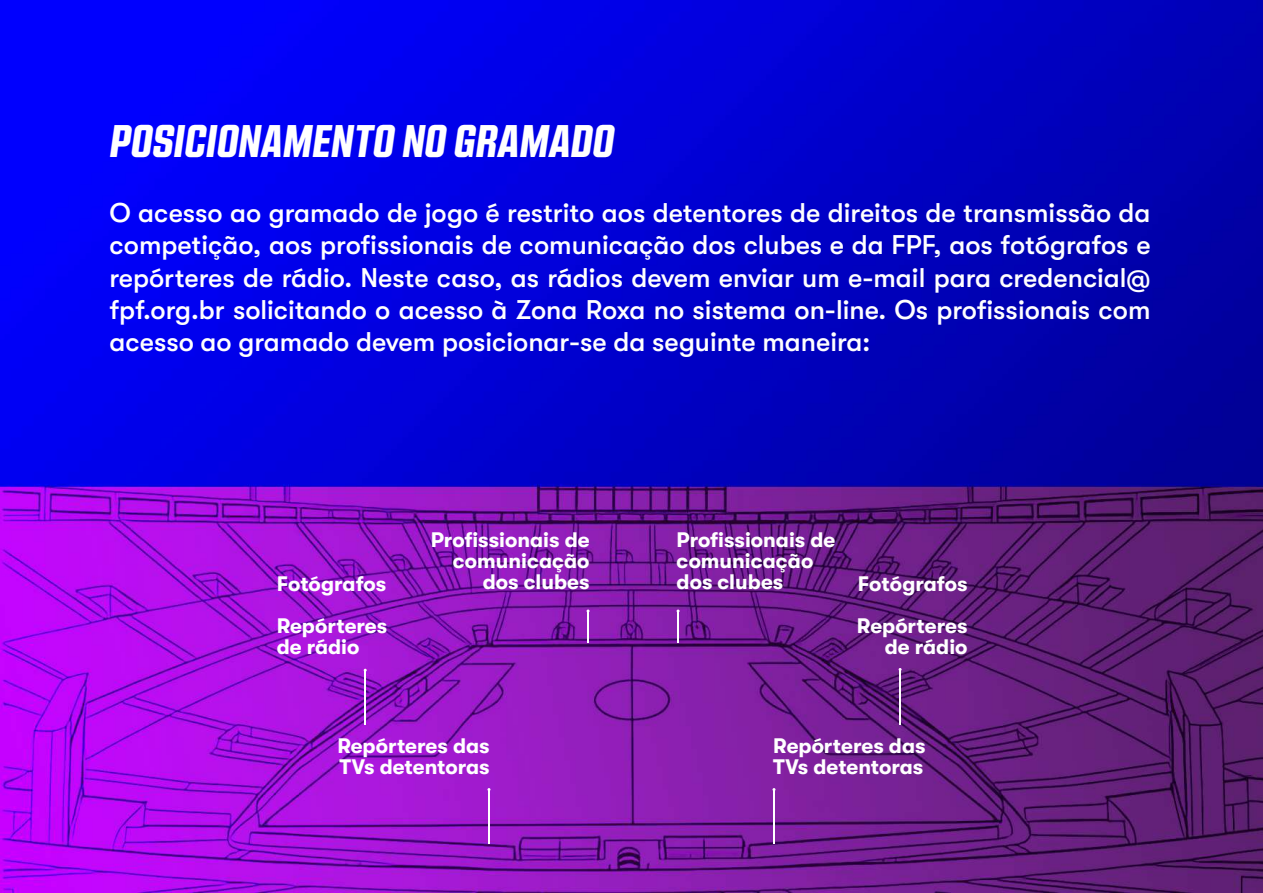
<style>
.page{position:relative;width:1263px;height:893px;background:#fff}
.page>*{position:absolute;margin:0;border:0;box-sizing:border-box;transform-origin:0 0}
.t1{font:italic 900 45px "Kuunari";color:#fff}
.t2{font:500 27px/32.4px "GT Walsheim Pro";color:#fff;text-align:justify}
.t3{font:700 21px/21px "GT Walsheim Pro";color:#fff}
</style>
<div class="page">
<img style="left:0;top:0;width:1263px;height:893px">
<hr style="left:488px;top:789px;width:2px;height:55px;background:#fff">
<hr style="left:773px;top:789px;width:2px;height:55px;background:#fff">
<hr style="left:677px;top:611px;width:2px;height:31px;background:#fff">
<hr style="left:587px;top:611px;width:2px;height:31px;background:#fff">
<hr style="left:364px;top:670px;width:2px;height:55px;background:#fff">
<hr style="left:899px;top:670px;width:2px;height:55px;background:#fff">
<h1 class="t1" style="left:109px;top:115px;width:506px">POSICIONAMENTO NO GRAMADO</h1>
<p class="t2" style="left:109px;top:196px;width:1043px">O acesso ao gramado de jogo é restrito aos detentores de direitos de transmissão da competição, aos profissionais de comunicação dos clubes e da FPF, aos fotógrafos e repórteres de rádio. Neste caso, as rádios devem enviar um e-mail para credencial@ fpf.org.br solicitando o acesso à Zona Roxa no sistema on-line. Os profissionais com acesso ao gramado devem posicionar-se da seguinte maneira:</p>
<p class="t3" style="left:431px;top:529px;width:160px;text-align:right">Profissionais de comunicação dos clubes</p>
<p class="t3" style="left:677px;top:529px;width:160px">Profissionais de comunicação</p>
<p class="t3" style="left:277px;top:573px;width:111px">Fotógrafos</p>
<p class="t3" style="left:677px;top:571px;width:108px">dos clubes</p>
<p class="t3" style="left:277px;top:615px;width:112px">Repórteres de rádio</p>
<p class="t3" style="left:857px;top:563px;width:112px;line-height:42px">Fotógrafos<br>Repórteres</p>
<p class="t3" style="left:885px;top:636px;width:84px">de rádio</p>
<p class="t3" style="left:337px;top:735px;width:154px">Repórteres das<br>TVs detentoras</p>
<p class="t3" style="left:773px;top:735px;width:154px">Repórteres das<br>TVs detentoras</p>
</div>
